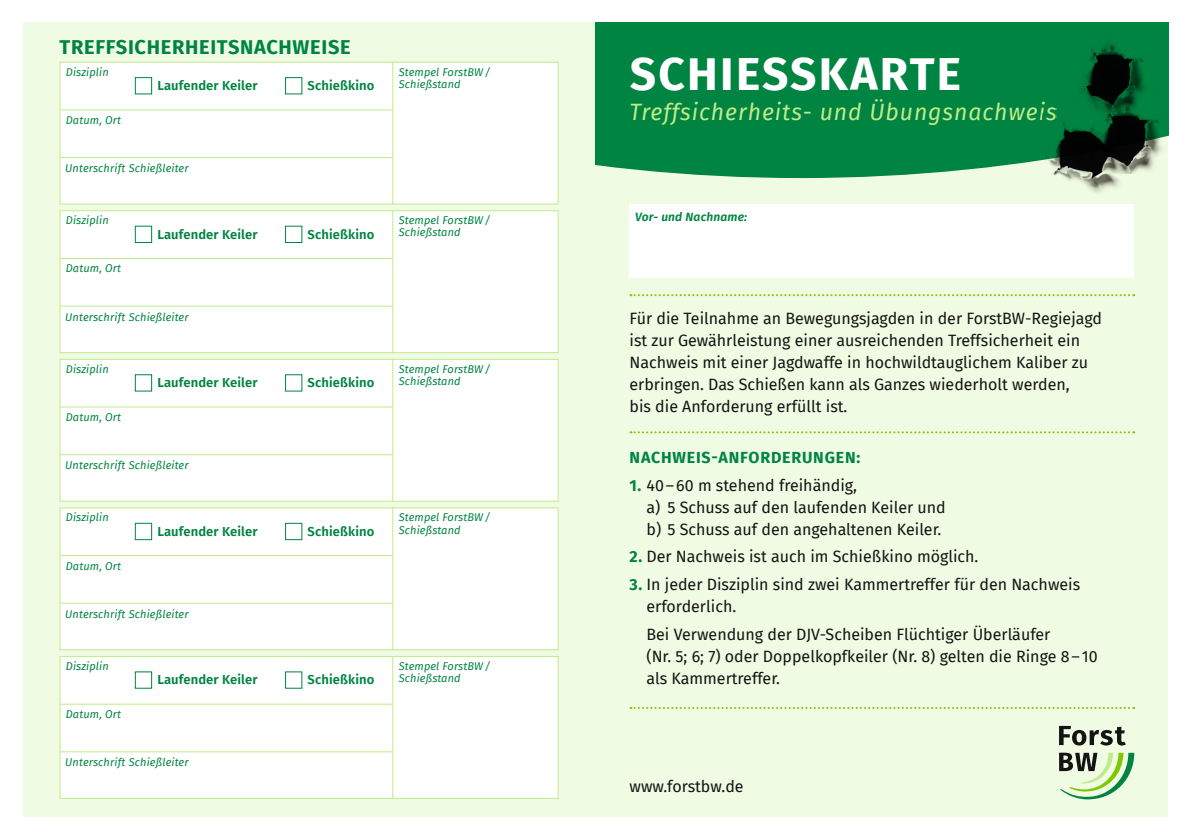
<style>
.page{position:relative;width:1191px;height:840px;background:#fff}
.page>*{position:absolute;margin:0;border:0;box-sizing:border-box;transform-origin:0 0}
.t1{font:700 46px "Fira Sans";letter-spacing:.05em;color:#fff}
.t2{font:italic 23px "Fira Sans";letter-spacing:.04em;color:#c1eb8b}
.t3{font:700 20px "Fira Sans";letter-spacing:.035em;color:#008441}
.t4{font:16px/22px "Fira Sans";color:#131413}
.t5{font:700 16px "Fira Sans";letter-spacing:.05em;color:#008441}
.t6{font:600 13px "Fira Sans";letter-spacing:.01em;color:#008441}
.t7{font:italic 600 12px "Fira Sans";letter-spacing:.015em;color:#008441}
.t8{font:italic 11px/12px "Fira Sans";letter-spacing:.01em;color:#008441}
.s1{font-weight:700;color:#008441}
</style>
<div class="page">
<div style="left:595px;top:23px;width:573px;height:793px;background:#effbe3"></div>
<div style="left:23px;top:23px;width:572px;height:793px;background:#effbe3"></div>
<div style="left:595px;top:23px;width:573px;height:155px;background:#008441"></div>
<img style="left:1045px;top:116px;width:82px;height:77px">
<img style="left:1056px;top:36px;width:111px;height:84px">
<img style="left:1079px;top:97px;width:89px;height:76px">
<svg style="left:1059px;top:725px;width:66px;height:20px"></svg>
<svg style="left:1059px;top:752px;width:75px;height:47px"></svg>
<svg style="left:630px;top:294px;width:504px;height:2px"></svg>
<svg style="left:630px;top:706px;width:504px;height:2px"></svg>
<svg style="left:630px;top:431px;width:504px;height:2px"></svg>
<div style="left:629px;top:204px;width:505px;height:74px;background:#fff"></div>
<div style="left:60px;top:62px;width:498px;height:142px;background:#fff;border:1px solid #c1eb8b"></div>
<hr style="left:60px;top:109px;width:333px;height:1px;background:#c1eb8b">
<hr style="left:60px;top:157px;width:333px;height:1px;background:#c1eb8b">
<hr style="left:392px;top:62px;width:1px;height:142px;background:#c1eb8b">
<div style="left:135px;top:77px;width:17px;height:17px;background:#fff;border:1px solid #008441"></div>
<div style="left:285px;top:77px;width:17px;height:17px;background:#fff;border:1px solid #008441"></div>
<div style="left:60px;top:655px;width:498px;height:143px;background:#fff;border:1px solid #c1eb8b"></div>
<hr style="left:60px;top:703px;width:333px;height:1px;background:#c1eb8b">
<hr style="left:60px;top:750px;width:333px;height:1px;background:#c1eb8b">
<hr style="left:392px;top:655px;width:1px;height:143px;background:#c1eb8b">
<div style="left:135px;top:671px;width:17px;height:17px;background:#fff;border:1px solid #008441"></div>
<div style="left:60px;top:507px;width:498px;height:143px;background:#fff;border:1px solid #c1eb8b"></div>
<hr style="left:60px;top:555px;width:333px;height:1px;background:#c1eb8b">
<hr style="left:60px;top:602px;width:333px;height:1px;background:#c1eb8b">
<hr style="left:392px;top:507px;width:1px;height:143px;background:#c1eb8b">
<div style="left:135px;top:522px;width:17px;height:17px;background:#fff;border:1px solid #008441"></div>
<div style="left:285px;top:522px;width:17px;height:17px;background:#fff;border:1px solid #008441"></div>
<div style="left:60px;top:358px;width:498px;height:143px;background:#fff;border:1px solid #c1eb8b"></div>
<hr style="left:60px;top:406px;width:333px;height:1px;background:#c1eb8b">
<hr style="left:60px;top:454px;width:333px;height:1px;background:#c1eb8b">
<hr style="left:392px;top:359px;width:1px;height:142px;background:#c1eb8b">
<div style="left:135px;top:374px;width:17px;height:17px;background:#fff;border:1px solid #008441"></div>
<div style="left:285px;top:374px;width:17px;height:17px;background:#fff;border:1px solid #008441"></div>
<div style="left:60px;top:210px;width:498px;height:143px;background:#fff;border:1px solid #c1eb8b"></div>
<hr style="left:60px;top:258px;width:333px;height:1px;background:#c1eb8b">
<hr style="left:60px;top:305px;width:333px;height:1px;background:#c1eb8b">
<hr style="left:392px;top:210px;width:1px;height:143px;background:#c1eb8b">
<div style="left:135px;top:226px;width:17px;height:17px;background:#fff;border:1px solid #008441"></div>
<div style="left:285px;top:226px;width:17px;height:17px;background:#fff;border:1px solid #008441"></div>
<p class="t3" style="left:60px;top:30px;width:293px">TREFFSICHERHEITSNACHWEISE</p>
<p class="t8" style="left:66px;top:66px;width:44px">Disziplin</p>
<p class="t6" style="left:157px;top:75px;width:102px">Laufender Keiler</p>
<p class="t6" style="left:308px;top:75px;width:68px">Schießkino</p>
<p class="t8" style="left:66px;top:114px;width:57px">Datum, Ort</p>
<p class="t8" style="left:65px;top:162px;width:125px">Unterschrift Schießleiter</p>
<p class="t8" style="left:66px;top:214px;width:44px">Disziplin</p>
<p class="t6" style="left:157px;top:223px;width:102px">Laufender Keiler</p>
<p class="t6" style="left:308px;top:223px;width:68px">Schießkino</p>
<p class="t8" style="left:66px;top:262px;width:57px">Datum, Ort</p>
<p class="t8" style="left:65px;top:310px;width:125px">Unterschrift Schießleiter</p>
<p class="t8" style="left:66px;top:362px;width:44px">Disziplin</p>
<p class="t6" style="left:157px;top:371px;width:102px">Laufender Keiler</p>
<p class="t6" style="left:308px;top:371px;width:68px">Schießkino</p>
<p class="t8" style="left:66px;top:410px;width:57px">Datum, Ort</p>
<p class="t8" style="left:65px;top:459px;width:125px">Unterschrift Schießleiter</p>
<p class="t8" style="left:66px;top:511px;width:44px">Disziplin</p>
<p class="t6" style="left:157px;top:520px;width:102px">Laufender Keiler</p>
<p class="t6" style="left:308px;top:520px;width:68px">Schießkino</p>
<p class="t8" style="left:66px;top:559px;width:57px">Datum, Ort</p>
<p class="t8" style="left:65px;top:607px;width:125px">Unterschrift Schießleiter</p>
<p class="t8" style="left:66px;top:659px;width:44px">Disziplin</p>
<p class="t6" style="left:157px;top:668px;width:102px">Laufender Keiler</p>
<p class="t6" style="left:308px;top:668px;width:68px">Schießkino</p>
<p class="t8" style="left:66px;top:707px;width:57px">Datum, Ort</p>
<p class="t8" style="left:65px;top:755px;width:125px">Unterschrift Schießleiter</p>
<p class="t8" style="left:399px;top:66px;width:93px">Stempel ForstBW /<br>Schießstand</p>
<p class="t8" style="left:399px;top:214px;width:93px">Stempel ForstBW /<br>Schießstand</p>
<p class="t8" style="left:399px;top:362px;width:93px">Stempel ForstBW /<br>Schießstand</p>
<p class="t8" style="left:399px;top:511px;width:93px">Stempel ForstBW /<br>Schießstand</p>
<p class="t8" style="left:399px;top:659px;width:93px">Stempel ForstBW /<br>Schießstand</p>
<h1 class="t1" style="left:630px;top:35px;width:333px">SCHIESSKARTE</h1>
<h2 class="t2" style="left:629px;top:95px;width:428px">Treffsicherheits- und Übungsnachweis</h2>
<p class="t7" style="left:635px;top:207px;width:113px">Vor- und Nachname:</p>
<p class="t4" style="left:629px;top:307px;width:474px">Für die Teilnahme an Bewegungsjagden in der ForstBW-Regiejagd ist zur Gewährleistung einer ausreichenden Treffsicherheit ein Nachweis mit einer Jagdwaffe in hochwildtauglichem Kaliber zu erbringen. Das Schießen kann als Ganzes wiederholt werden,<br>bis die Anforderung erfüllt ist.</p>
<p class="t5" style="left:629px;top:443px;width:232px">NACHWEIS-ANFORDERUNGEN:</p>
<p class="t4" style="left:646px;top:473px;width:301px;text-indent:-17px"><span class="s1">1.</span> 40–60 m stehend freihändig,<br>a) 5 Schuss auf den laufenden Keiler und b) 5 Schuss auf den angehaltenen Keiler.</p>
<p class="t4" style="left:629px;top:545px;width:350px"><span class="s1">2.</span> Der Nachweis ist auch im Schießkino möglich.</p>
<p class="t4" style="left:646px;top:572px;width:435px;text-indent:-17px"><span class="s1">3.</span> In jeder Disziplin sind zwei Kammertreffer für den Nachweis erforderlich.</p>
<p class="t4" style="left:646px;top:622px;width:453px">Bei Verwendung der DJV-Scheiben Flüchtiger Überläufer<br>(Nr. 5; 6; 7) oder Doppelkopfkeiler (Nr. 8) gelten die Ringe 8–10 als Kammertreffer.</p>
<p class="t4" style="left:629px;top:774px;width:116px">www.forstbw.de</p>
</div>
